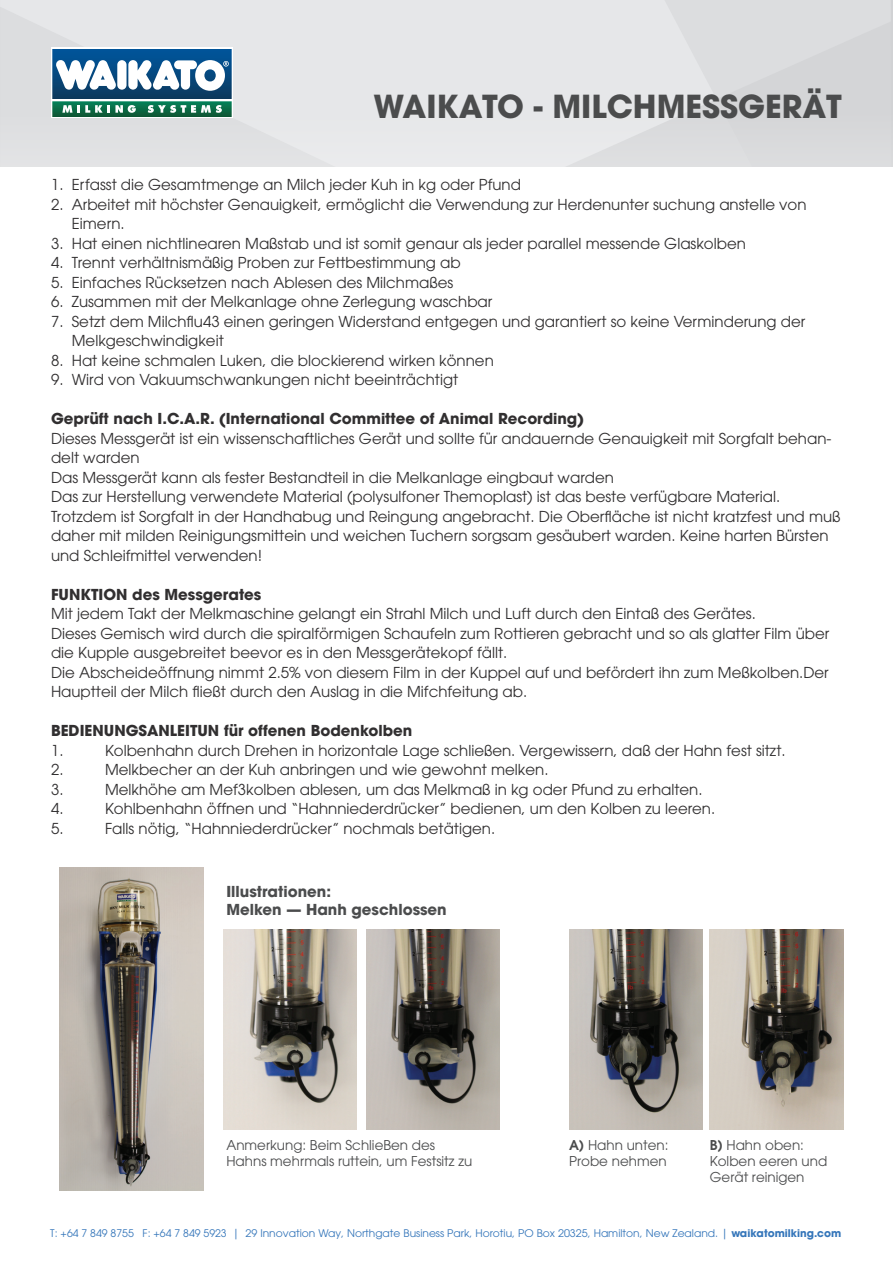
<style>
.page{position:relative;width:893px;height:1263px;background:#fff}
.page>*{position:absolute;margin:0;border:0;box-sizing:border-box;transform-origin:0 0}
.t1{font:700 31.5px "Avant Garde";color:#4b4c4d}
.t2{font:15px/19.5px "Avant Garde";color:#312f30}
.t3{font:700 15px "Avant Garde";color:#312f30}
.t4{font:700 15px/18px "Avant Garde";color:#4b4c4d}
.t5{font:13.5px/16.2px "Avant Garde";color:#4b4c4d}
.t6{font:10.5px "Avant Garde";color:#3576ba}
.s1{font-weight:600}
.s2{font-weight:700}
</style>
<div class="page">
<svg style="left:0;top:0;width:884px;height:21px;background:#e3e4e6"></svg>
<svg style="left:0;top:21px;width:892px;height:146px;background:#e1e2e4"></svg>
<svg style="left:51px;top:48px;width:182px;height:70px"></svg>
<img style="left:53px;top:102px;width:178px;height:15px">
<img style="left:53px;top:49px;width:178px;height:49px">
<svg style="left:62px;top:105px;width:74px;height:8px"></svg>
<svg style="left:148px;top:105px;width:74px;height:8px"></svg>
<div style="left:117px;top:60px;width:10px;height:30px;background:#fff;border-radius:5px"></div>
<svg style="left:55px;top:59px;width:62px;height:31px"></svg>
<svg style="left:128px;top:60px;width:101px;height:31px"></svg>
<img style="left:60px;top:868px;width:143px;height:323px">
<img style="left:569px;top:929px;width:134px;height:200px">
<img style="left:223px;top:929px;width:134px;height:200px">
<img style="left:366px;top:929px;width:134px;height:200px">
<img style="left:710px;top:929px;width:133px;height:200px">
<h1 class="t1" style="left:373px;top:86px;width:470px">WAIKATO - MILCHMESSGERÄT</h1>
<p class="t2" style="left:51px;top:175px;width:471px">1. Erfasst die Gesamtmenge an Milch jeder Kuh in kg oder Pfund</p>
<p class="t2" style="left:72px;top:195px;width:736px;text-indent:-21px">2. Arbeitet mit höchster Genauigkeit, ermöglicht die Verwendung zur Herdenunter suchung anstelle von<br>Eimern.</p>
<p class="t2" style="left:51px;top:234px;width:696px">3. Hat einen nichtlinearen Maßstab und ist somit genaur als jeder parallel messende Glaskolben</p>
<p class="t2" style="left:51px;top:253px;width:411px">4. Trennt verhältnismäßig Proben zur Fettbestimmung ab</p>
<p class="t2" style="left:51px;top:273px;width:404px">5. Einfaches Rücksetzen nach Ablesen des Milchmaßes</p>
<p class="t2" style="left:51px;top:292px;width:443px">6. Zusammen mit der Melkanlage ohne Zerlegung waschbar</p>
<p class="t2" style="left:72px;top:312px;width:735px;text-indent:-21px">7. Setzt dem Milchflu43 einen geringen Widerstand entgegen und garantiert so keine Verminderung der<br>Melkgeschwindigkeit</p>
<p class="t2" style="left:51px;top:351px;width:444px">8. Hat keine schmalen Luken, die blockierend wirken können</p>
<p class="t2" style="left:51px;top:370px;width:409px">9. Wird von Vakuumschwankungen nicht beeinträchtigt</p>
<p class="t3" style="left:51px;top:409px;width:535px">Geprüft nach I.C.A.R. (International Committee of Animal Recording)</p>
<p class="t2" style="left:51px;top:429px;width:791px">Dieses Messgerät ist ein wissenschaftliches Gerät und sollte für andauernde Genauigkeit mit Sorgfalt behan&shy;delt warden<br>Das Messgerät kann als fester Bestandteil in die Melkanlage eingbaut warden<br>Das zur Herstellung verwendete Material (polysulfoner Themoplast) ist das beste verfügbare Material.<br>Trotzdem ist Sorgfalt in der Handhabug und Reingung angebracht. Die Oberfläche ist nicht kratzfest und muß daher mit milden Reinigungsmittein und weichen Tuchern sorgsam gesäubert warden. Keine harten Bürsten und Schleifmittel verwenden!</p>
<p class="t3" style="left:51px;top:584px;width:212px">FUNKTION des Messgerates</p>
<p class="t2" style="left:51px;top:604px;width:780px">Mit jedem Takt der Melkmaschine gelangt ein Strahl Milch und Luft durch den Eintaß des Gerätes.<br>Dieses Gemisch wird durch die spiralförmigen Schaufeln zum Rottieren gebracht und so als glatter Film über die Kupple ausgebreitet beevor es in den Messgerätekopf fällt.<br>Die Abscheideöffnung nimmt 2.5% von diesem Film in der Kuppel auf und befördert ihn zum Meßkolben.Der Hauptteil der Milch fließt durch den Auslag in die Mifchfeitung ab.</p>
<p class="t3" style="left:51px;top:721px;width:363px">BEDIENUNGSANLEITUN für offenen Bodenkolben</p>
<p class="t2" style="left:51px;top:741px;width:14px">1.</p>
<p class="t2" style="left:105px;top:741px;width:682px">Kolbenhahn durch Drehen in horizontale Lage schließen. Vergewissern, daß der Hahn fest sitzt.</p>
<p class="t2" style="left:51px;top:760px;width:14px">2.</p>
<p class="t2" style="left:105px;top:760px;width:445px">Melkbecher an der Kuh anbringen und wie gewohnt melken.</p>
<p class="t2" style="left:51px;top:780px;width:14px">3.</p>
<p class="t2" style="left:105px;top:780px;width:599px">Melkhöhe am Mef3kolben ablesen, um das Melkmaß in kg oder Pfund zu erhalten.</p>
<p class="t2" style="left:51px;top:799px;width:14px">4.</p>
<p class="t2" style="left:105px;top:799px;width:612px">Kohlbenhahn öffnen und “Hahnniederdrücker” bedienen, um den Kolben zu leeren.</p>
<p class="t2" style="left:51px;top:819px;width:14px">5.</p>
<p class="t2" style="left:105px;top:819px;width:392px">Falls nötig, “Hahnniederdrücker” nochmals betätigen.</p>
<p class="t4" style="left:226px;top:882px;width:222px">Illustrationen:<br>Melken — Hanh geschlossen</p>
<p class="t5" style="left:226px;top:1136px;width:247px">Anmerkung: Beim SchlieBen des<br>Hahns mehrmals ruttein, um Festsitz zu</p>
<p class="t5" style="left:710px;top:1137px;width:119px"><span class="s1">B)</span> Hahn oben:<br>Kolben eeren und<br>Gerät reinigen</p>
<p class="t5" style="left:569px;top:1137px;width:101px"><span class="s1">A)</span> Hahn unten:<br>Probe nehmen</p>
<p class="t6" style="left:50px;top:1227px;width:792px">T: +64 7 849 8755 F: +64 7 849 5923 | 29 Innovation Way, Northgate Business Park, Horotiu, PO Box 20325, Hamilton, New Zealand. | <span class="s2">waikatomilking.com</span></p>
</div>
